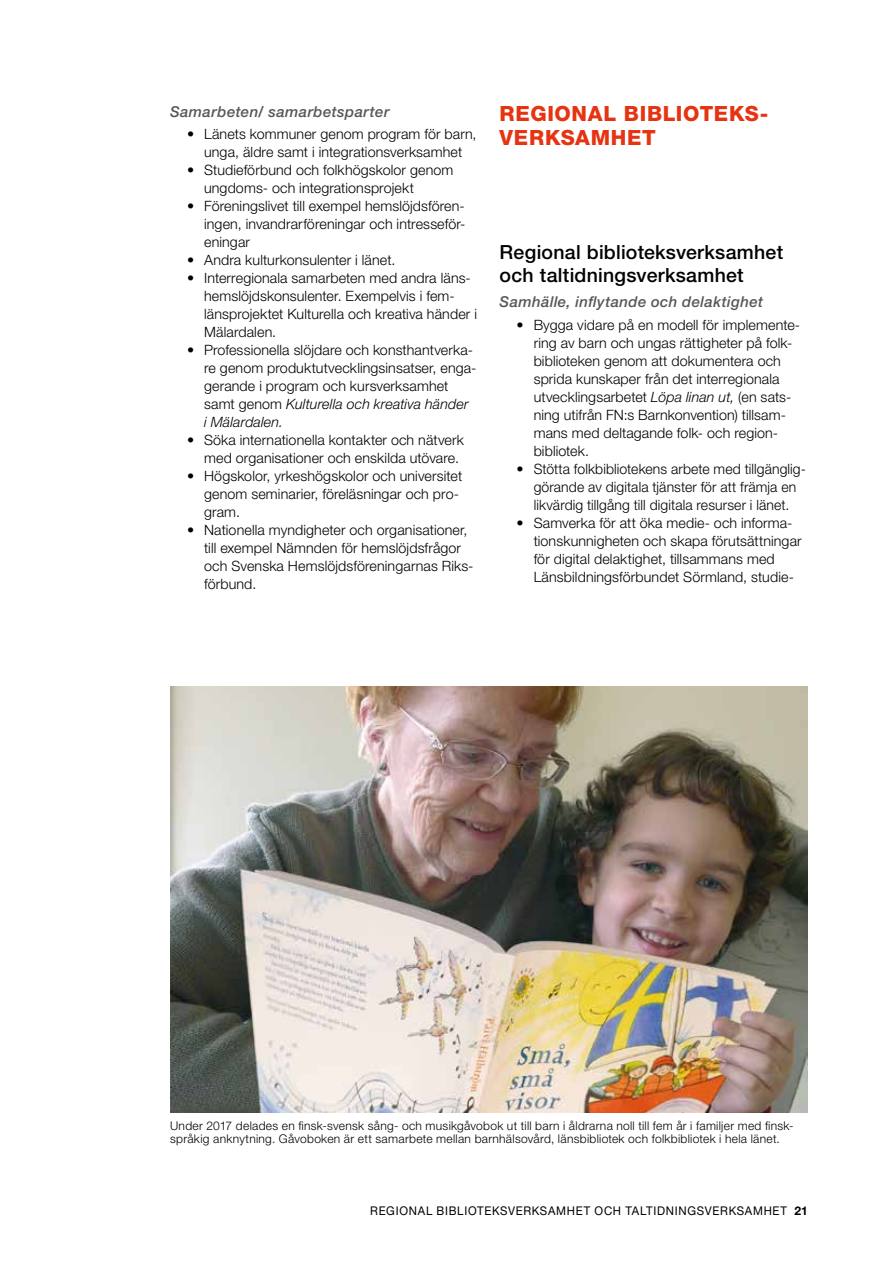
<style>
.page{position:relative;width:893px;height:1263px;background:#fff}
.page>*{position:absolute;margin:0;border:0;box-sizing:border-box;transform-origin:0 0}
.t1{font:800 21px/24px "Helvetica Neue LT Std";letter-spacing:.03em;color:#e63312}
.t2{font:500 19.5px/22.5px "Helvetica Neue LT Std";letter-spacing:.015em;color:#000}
.t3{font:italic 500 15px "Helvetica Neue LT Std";letter-spacing:.025em;color:#575756}
.t4{font:300 14.25px/18px "Helvetica Neue LT Std";letter-spacing:.01em;color:#000}
.t5{font:300 12px/13.5px "Helvetica Neue LT Std";letter-spacing:.025em;color:#000}
.t6{font:12px "Helvetica Neue LT Std";letter-spacing:.065em;color:#000;scale:.95 1}
.s1{font-style:italic}
.s2{font-weight:700}
</style>
<div class="page">
<img style="left:170px;top:687px;width:638px;height:425px">
<p class="t3" style="left:170px;top:103px;width:221px">Samarbeten/ samarbetsparter</p>
<p class="t4" style="left:187px;top:125px;width:291px;text-align:center">• Länets kommuner genom program för barn, unga, äldre samt i integrationsverksamhet</p>
<p class="t4" style="left:204px;top:161px;width:251px;text-indent:-17px">• Studieförbund och folkhögskolor genom ungdoms- och integrationsprojekt</p>
<p class="t4" style="left:204px;top:197px;width:263px;text-align:justify;text-indent:-17px">• Föreningslivet till exempel hemslöjdsfören&shy;ingen, invandrarföreningar och intresseför&shy;eningar</p>
<p class="t4" style="left:187px;top:251px;width:210px">• Andra kulturkonsulenter i länet.</p>
<p class="t4" style="left:204px;top:269px;width:274px;text-indent:-17px">• Interregionala samarbeten med andra läns&shy;hemslöjdskonsulenter. Exempelvis i fem&shy;länsprojektet Kulturella och kreativa händer i Mälardalen.</p>
<p class="t4" style="left:204px;top:341px;width:274px;text-indent:-17px">• Professionella slöjdare och konsthantverka&shy;re genom produktutvecklingsinsatser, enga&shy;gerande i program och kursverksamhet samt genom <span class="s1">Kulturella och kreativa händer<br>i Mälardalen.</span></p>
<p class="t4" style="left:204px;top:431px;width:261px;text-indent:-17px">• Söka internationella kontakter och nätverk med organisationer och enskilda utövare.</p>
<p class="t4" style="left:204px;top:467px;width:260px;text-indent:-17px">• Högskolor, yrkeshögskolor och universitet genom seminarier, föreläsningar och pro&shy;gram.</p>
<p class="t4" style="left:204px;top:521px;width:271px;text-indent:-17px">• Nationella myndigheter och organisationer, till exempel Nämnden för hemslöjdsfrågor och Svenska Hemslöjdsföreningarnas Riks&shy;förbund.</p>
<h1 class="t1" style="left:500px;top:102px;width:270px">REGIONAL BIBLIOTEKS-<br>VERKSAMHET</h1>
<h2 class="t2" style="left:500px;top:241px;width:285px">Regional biblioteksverksamhet och taltidningsverksamhet</h2>
<p class="t3" style="left:500px;top:293px;width:265px">Samhälle, inflytande och delaktighet</p>
<p class="t4" style="left:534px;top:315px;width:268px;text-indent:-17px">• Bygga vidare på en modell för implemente&shy;ring av barn och ungas rättigheter på folk&shy;biblioteken genom att dokumentera och sprida kunskaper från det interregionala utvecklingsarbetet <span class="s1">Löpa linan ut,</span> (en sats&shy;ning utifrån FN:s Barnkonvention) tillsam&shy;mans med deltagande folk- och region&shy;bibliotek.</p>
<p class="t4" style="left:517px;top:459px;width:291px;text-align:center">• Stötta folkbibliotekens arbete med tillgänglig&shy;görande av digitala tjänster för att främja en likvärdig tillgång till digitala resurser i länet.</p>
<p class="t4" style="left:534px;top:513px;width:270px;text-indent:-17px">• Samverka för att öka medie- och informa&shy;tionskunnigheten och skapa förutsättningar för digital delaktighet, tillsammans med Länsbildningsförbundet Sörmland, studie-</p>
<p class="t5" style="left:170px;top:1118px;width:625px">Under 2017 delades en finsk-svensk sång- och musikgåvobok ut till barn i åldrarna noll till fem år i familjer med finsk&shy;språkig anknytning. Gåvoboken är ett samarbete mellan barnhälsovård, länsbibliotek och folkbibliotek i hela länet.</p>
<p class="t6" style="left:370px;top:1203px;width:462px">REGIONAL BIBLIOTEKSVERKSAMHET OCH TALTIDNINGSVERKSAMHET <span class="s2">21</span></p>
</div>
